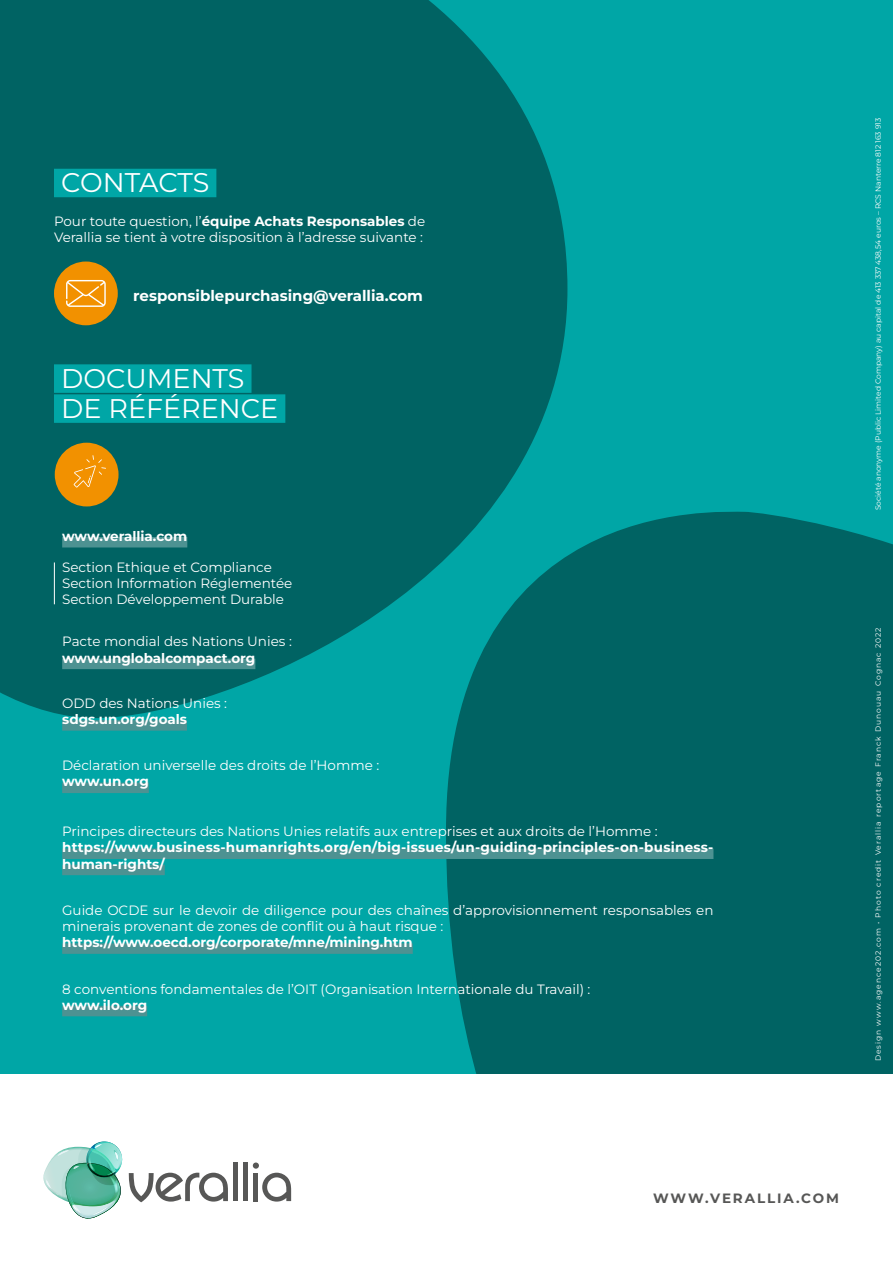
<style>
.page{position:relative;width:893px;height:1263px;background:#fff}
.page>*{position:absolute;margin:0;border:0;box-sizing:border-box;transform-origin:0 0}
.t1{font:27px/30px "Montserrat";color:#fff}
.t2{font:700 15px "Montserrat";color:#fff}
.t3{font:13.5px/16.2px "Montserrat";color:#fff}
.t4{font:700 13.5px/16.2px "Montserrat";color:#fff}
.t5{font:700 13.5px "Montserrat";letter-spacing:.14em;color:#575756}
.t6{font:7.5px "Montserrat";color:#fff}
.t7{font:7.5px "Montserrat";letter-spacing:.14em;color:#fff}
.s1{font-weight:700}
</style>
<div class="page">
<div style="left:0;top:0;width:893px;height:1074px;background:#00a6a6"></div>
<div style="left:446px;top:511px;width:447px;height:563px;background:#006363"></div>
<svg style="left:0;top:0;width:567px;height:718px;background:#006c6b"></svg>
<svg style="left:43px;top:1141px;width:185px;height:78px"></svg>
<div style="left:233px;top:1163px;width:5px;height:38px;background:#575756"></div>
<div style="left:243px;top:1163px;width:5px;height:38px;background:#575756"></div>
<div style="left:253px;top:1173px;width:5px;height:28px;background:#575756"></div>
<div style="left:253px;top:1162px;width:6px;height:7px;background:#575756;border-radius:50%"></div>
<svg style="left:262px;top:1173px;width:29px;height:28px"></svg>
<div style="left:54px;top:169px;width:162px;height:28px;background:#00a6a6"></div>
<div style="left:54px;top:364px;width:198px;height:29px;background:#00a6a6"></div>
<div style="left:54px;top:394px;width:231px;height:29px;background:#00a6a6"></div>
<div style="left:54px;top:261px;width:64px;height:64px;background:#f29100;border-radius:50%"></div>
<svg style="left:66px;top:280px;width:40px;height:27px"></svg>
<div style="left:55px;top:443px;width:64px;height:63px;background:#f29100;border-radius:50%"></div>
<svg style="left:74px;top:455px;width:32px;height:33px"></svg>
<div style="left:62px;top:537px;width:125px;height:10px;background:#4d9292"></div>
<div style="left:62px;top:659px;width:193px;height:10px;background:#4d9292"></div>
<div style="left:62px;top:720px;width:125px;height:11px;background:#4d9292"></div>
<div style="left:62px;top:782px;width:87px;height:11px;background:#4d9292"></div>
<div style="left:62px;top:848px;width:651px;height:11px;background:#4d9292"></div>
<div style="left:62px;top:865px;width:103px;height:10px;background:#4d9292"></div>
<div style="left:62px;top:943px;width:351px;height:11px;background:#4d9292"></div>
<div style="left:62px;top:1006px;width:85px;height:10px;background:#4d9292"></div>
<hr style="left:54px;top:562px;width:1px;height:42px;background:#fff">
<h1 class="t1" style="left:61px;top:167px;width:150px">CONTACTS</h1>
<p class="t3" style="left:54px;top:212px;width:373px">Pour toute question, l’<span class="s1">équipe Achats Responsables</span> de<br>Verallia se tient à votre disposition à l’adresse suivante :</p>
<p class="t2" style="left:133px;top:285px;width:291px">responsiblepurchasing@verallia.com</p>
<h1 class="t1" style="left:61px;top:362px;width:219px">DOCUMENTS<br>DE RÉFÉRENCE</h1>
<p class="t4" style="left:62px;top:528px;width:127px">www.verallia.com</p>
<p class="t3" style="left:62px;top:559px;width:232px">Section Ethique et Compliance<br>Section Information Réglementée<br>Section Développement Durable</p>
<p class="t3" style="left:62px;top:633px;width:231px">Pacte mondial des Nations Unies :</p>
<p class="t4" style="left:62px;top:649px;width:195px">www.unglobalcompact.org</p>
<p class="t3" style="left:62px;top:695px;width:166px">ODD des Nations Unies :</p>
<p class="t4" style="left:62px;top:711px;width:126px">sdgs.un.org/goals</p>
<p class="t3" style="left:62px;top:757px;width:319px">Déclaration universelle des droits de l’Homme :</p>
<p class="t4" style="left:62px;top:773px;width:88px">www.un.org</p>
<p class="t3" style="left:62px;top:823px;width:597px">Principes directeurs des Nations Unies relatifs aux entreprises et aux droits de l’Homme :</p>
<p class="t4" style="left:62px;top:839px;width:653px">https://www.business-humanrights.org/en/big-issues/un-guiding-principles-on-business&shy;human-rights/</p>
<p class="t3" style="left:62px;top:901px;width:653px">Guide OCDE sur le devoir de diligence pour des chaînes d’approvisionnement responsables en minerais provenant de zones de conflit ou à haut risque :</p>
<p class="t4" style="left:62px;top:934px;width:352px">https://www.oecd.org/corporate/mne/mining.htm</p>
<p class="t3" style="left:62px;top:980px;width:530px">8 conventions fondamentales de l’OIT (Organisation Internationale du Travail) :</p>
<p class="t4" style="left:62px;top:996px;width:87px">www.ilo.org</p>
<p class="t6" style="left:873px;top:510px;width:394px;rotate:-90deg">Société anonyme (Public Limited Company) au capital de 413 337 438,54 euros – RCS Nanterre 812 163 913</p>
<p class="t7" style="left:873px;top:1061px;width:435px;rotate:-90deg">Design www.agence202.com • Photo credit Verallia reportage Franck Dunouau Cognac 2022</p>
<p class="t5" style="left:653px;top:1189px;width:187px">WWW.VERALLIA.COM</p>
</div>
